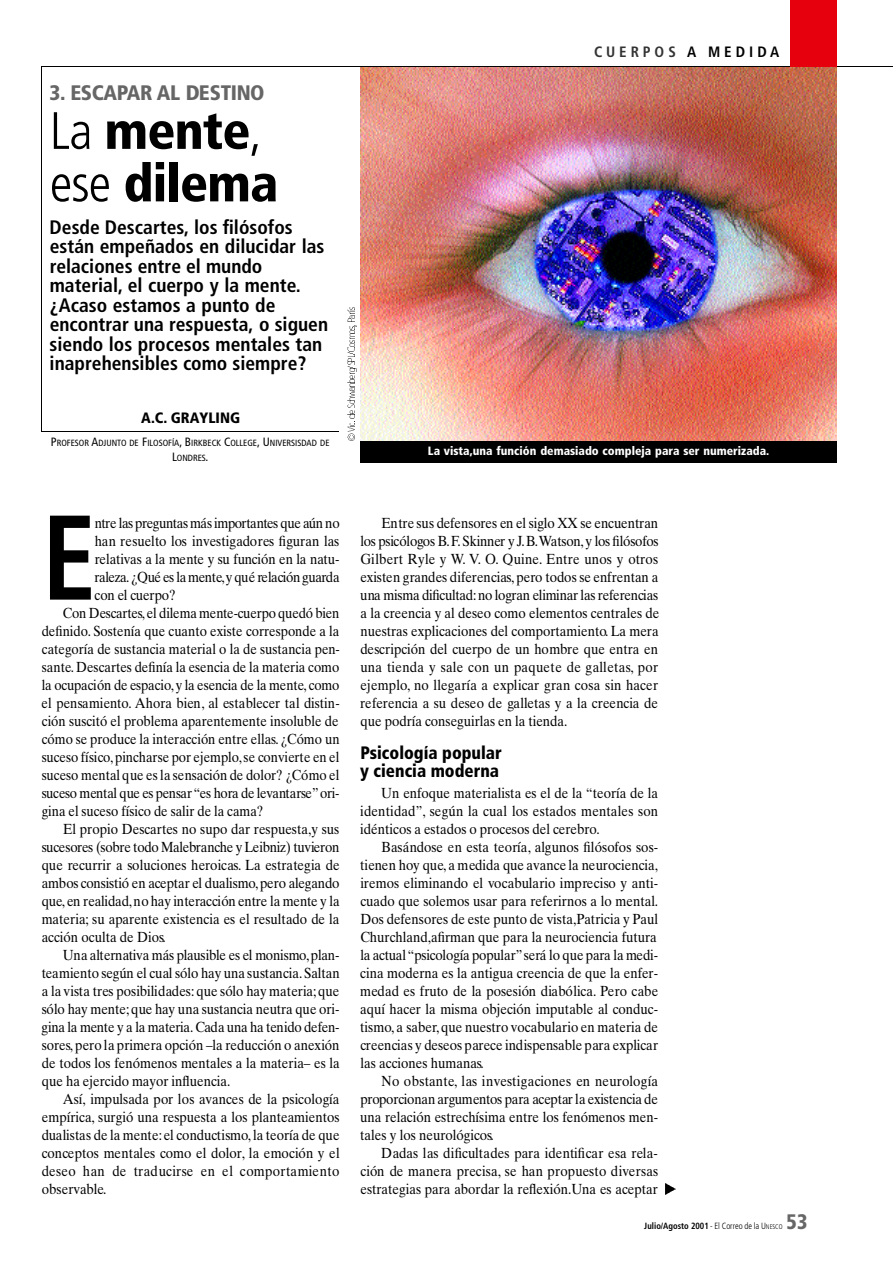
<style>
.page{position:relative;width:893px;height:1263px;background:#fff}
.page>*{position:absolute;margin:0;border:0;box-sizing:border-box;transform-origin:0 0}
.t1{font:700 condensed 120.3px "Frutiger";color:#000;scale:.9 1}
.t2{font:900 condensed 52.5px/52.5px "Frutiger";color:#000}
.t3{font:900 condensed 21px "Frutiger";letter-spacing:-.02em;color:#666}
.t4{font:900 condensed 21px "Frutiger";letter-spacing:-.02em;color:#666;scale:.95 1}
.t5{font:700 condensed 19.5px/19.5px "Frutiger";color:#000}
.t6{font:900 condensed 18px/18px "Frutiger";color:#000;scale:.95 1}
.t7{font:700 condensed 15px "Frutiger";letter-spacing:.25em;color:#333}
.t8{font:900 condensed 15px "Frutiger";color:#000}
.t9{font:14.7px/18px "Times Ten";color:#000;text-align:justify;scale:.9 1}
.t10{font:14.7px "Times Ten";color:#000;scale:.89 1}
.t11{font:14.7px "Times Ten";letter-spacing:-.025em;color:#000;scale:.9 1}
.t12{font:14.7px "Times Ten";letter-spacing:-.02em;color:#000;scale:.89 1}
.t13{font:14.7px "Times Ten";letter-spacing:-.02em;color:#000;scale:.9 1}
.t14{font:14.7px "Times Ten";letter-spacing:-.03em;color:#000;scale:.9 1}
.t15{font:14.7px "Times Ten";letter-spacing:.025em;color:#000;scale:.9 1}
.t16{font:900 condensed 12px "Frutiger";color:#fff}
.t17{font:condensed 9px/15px "Frutiger";color:#000;text-align:center}
.t18{font:700 condensed 9px "Frutiger";color:#000;scale:.95 1}
.s1{font-weight:300}
.s2{font-size:12px}
.s3{color:#000}
.s4{font-weight:300;font-size:6.75px}
</style>
<div class="page">
<hr style="left:41px;top:67px;width:1px;height:364px;background:#000">
<hr style="left:41px;top:431px;width:298px;height:1px;background:#000">
<img style="left:665px;top:1184px;width:10px;height:11px">
<img style="left:360px;top:67px;width:476px;height:374px">
<div style="left:360px;top:441px;width:476px;height:21px;background:#000"></div>
<hr style="left:42px;top:66px;width:850px;height:1px;background:#000">
<div style="left:789px;top:0;width:47px;height:67px;background:#e6000e"></div>
<svg style="left:347px;top:307px;width:9px;height:134px"></svg>
<h3 class="t3" style="left:50px;top:84px;width:216px">3 . E S C A PAR AL DESTINO</h3>
<h2 class="t2" style="left:50px;top:109px;width:230px"><span class="s1">La</span> m e n t e<span class="s1">, ese</span> d i l e m a</h2>
<p class="t5" style="left:50px;top:219px;width:280px">Desde Descartes, los filósofos están empeñados en dilucidar las relaciones entre el mundo material, el cuerpo y la mente. ¿Acaso estamos a punto de encontrar una respuesta, o siguen siendo los procesos mentales tan inaprehensibles como siempre?</p>
<p class="t8" style="left:141px;top:411px;width:100px">A.C. GRAYLING</p>
<p class="t17" style="left:51px;top:436px;width:280px"><span class="s2">P</span>ROFESOR <span class="s2">A</span>DJUNTO DE <span class="s2">F</span>ILOSOFÍA<span class="s2">, B</span>IRKBECK <span class="s2">C</span>OLLEGE<span class="s2">, U</span>NIVERSISDAD DE<br><span class="s2">L</span>ONDRES<span class="s2">.</span></p>
<p class="t7" style="left:594px;top:46px;width:187px">CUERPOS <span class="s3">A MEDIDA</span></p>
<p class="t16" style="left:428px;top:446px;width:343px">La vista,una función demasiado compleja para ser numerizada.</p>
<h1 class="t1" style="left:42px;top:509px;width:62px">E</h1>
<p class="t14" style="left:95px;top:517px;width:274px">ntre las preguntas más importantes que aún no</p>
<p class="t9" style="left:95px;top:533px;width:273px">han resuelto los investigadores figuran las</p>
<p class="t9" style="left:95px;top:551px;width:273px">relativas a la mente y su función en la natu-</p>
<p class="t11" style="left:95px;top:571px;width:274px">r a l e z a .¿Qué es la mente,y qué relación guarda</p>
<p class="t11" style="left:95px;top:589px;width:92px">con el cuerpo?</p>
<p class="t10" style="left:63px;top:607px;width:312px">Con Descartes,el dilema mente-cuerpo quedó bien</p>
<p class="t10" style="left:42px;top:625px;width:336px">definido. Sostenía que cuanto existe corresponde a la</p>
<p class="t10" style="left:42px;top:643px;width:336px">categoría de sustancia material o la de sustancia pen-</p>
<p class="t10" style="left:42px;top:661px;width:336px">sante. Descartes definía la esencia de la materia como</p>
<p class="t12" style="left:42px;top:679px;width:336px">la ocupación de espacio,y la esencia de la mente, c o m o</p>
<p class="t10" style="left:42px;top:697px;width:336px">el pensamiento. Ahora bien, al establecer tal distin-</p>
<p class="t10" style="left:42px;top:715px;width:335px">ción suscitó el problema aparentemente insoluble de</p>
<p class="t10" style="left:42px;top:733px;width:336px">cómo se produce la interacción entre ellas. ¿Cómo un</p>
<p class="t10" style="left:42px;top:751px;width:336px">suceso físico,pincharse por ejemplo,se convierte en el</p>
<p class="t10" style="left:42px;top:769px;width:336px">suceso mental que es la sensación de dolor? ¿Cómo el</p>
<p class="t12" style="left:42px;top:787px;width:336px">suceso mental que es pensar “es hora de levantarse”o r i-</p>
<p class="t10" style="left:42px;top:805px;width:250px">gina el suceso físico de salir de la cama?</p>
<p class="t9" style="left:63px;top:821px;width:308px">El propio Descartes no supo dar respuesta,y sus</p>
<p class="t11" style="left:42px;top:841px;width:332px">sucesores (sobre todo Malebranche y Leibniz) tuvieron</p>
<p class="t9" style="left:42px;top:857px;width:332px">que recurrir a soluciones heroicas. La estrategia de</p>
<p class="t9" style="left:42px;top:875px;width:332px">ambos consistió en aceptar el dualismo, pero alegando</p>
<p class="t9" style="left:42px;top:893px;width:332px">q u e, en realidad,no hay interacción entre la mente y la</p>
<p class="t9" style="left:42px;top:911px;width:332px">materia; su aparente existencia es el resultado de la</p>
<p class="t9" style="left:42px;top:929px;width:139px">acción oculta de Dios.</p>
<p class="t13" style="left:63px;top:949px;width:309px">Una alternativa más plausible es el monismo,p l a n-</p>
<p class="t9" style="left:42px;top:965px;width:332px">teamiento según el cual sólo hay una sustancia. S a l t a n</p>
<p class="t9" style="left:42px;top:983px;width:332px">a la vista tres posibilidades: que sólo hay materia;q u e</p>
<p class="t9" style="left:42px;top:1001px;width:332px">sólo hay mente;que hay una sustancia neutra que ori-</p>
<p class="t11" style="left:42px;top:1021px;width:332px">gina la mente y a la materia. Cada una ha tenido defen-</p>
<p class="t9" style="left:42px;top:1037px;width:332px">s o r e s, pero la primera opción –la reducción o anexión</p>
<p class="t9" style="left:42px;top:1055px;width:332px">de todos los fenómenos mentales a la materia– es la</p>
<p class="t9" style="left:42px;top:1073px;width:211px">que ha ejercido mayor influencia.</p>
<p class="t9" style="left:63px;top:1091px;width:309px">A s í , impulsada por los avances de la psicología</p>
<p class="t9" style="left:42px;top:1109px;width:332px">empírica, surgió una respuesta a los planteamientos</p>
<p class="t9" style="left:42px;top:1127px;width:332px">dualistas de la mente: el conductismo, la teoría de que</p>
<p class="t9" style="left:42px;top:1145px;width:333px">conceptos mentales como el dolor, la emoción y el</p>
<p class="t15" style="left:42px;top:1165px;width:332px">deseo han de traducirse en el comportamiento</p>
<p class="t9" style="left:42px;top:1181px;width:73px">observable.</p>
<p class="t9" style="left:360px;top:515px;width:334px;text-indent:21px">Entre sus defensores en el siglo XX se encuentran los psicólogos B.F.Skinner y J.B.Wa t s o n , y los fil ó s o f o s Gilbert Ryle y W. V. O. Q u i n e. Entre unos y otros existen grandes diferencias, pero todos se enfrentan a una misma dific u l t a d : no logran eliminar las referencias a la creencia y al deseo como elementos centrales de nuestras explicaciones del comportamiento. La mera descripción del cuerpo de un hombre que entra en una tienda y sale con un paquete de galletas, p o r e j e m p l o, no llegaría a explicar gran cosa sin hacer referencia a su deseo de galletas y a la creencia de que podría conseguirlas en la tienda.</p>
<p class="t6" style="left:360px;top:745px;width:150px">Psicología popular y ciencia moderna</p>
<p class="t9" style="left:360px;top:785px;width:332px;text-indent:21px">Un enfoque materialista es el de la “teoría de la i d e n t i d a d ” , según la cual los estados mentales son idénticos a estados o procesos del cerebro.</p>
<p class="t9" style="left:360px;top:839px;width:333px;text-indent:21px">Basándose en esta teoría, algunos filósofos sos&shy;tienen hoy que, a medida que avance la neurociencia, iremos eliminando el vocabulario impreciso y anti&shy;cuado que solemos usar para referirnos a lo mental.<br>Dos defensores de este punto de vista,Patricia y Paul Churchland,afirman que para la neurociencia futura la actual “psicología popular”será lo que para la medi&shy;cina moderna es la antigua creencia de que la enfer&shy;medad es fruto de la posesión diabólica. Pero cabe aquí hacer la misma objeción imputable al conduc&shy;tismo, a saber, que nuestro vocabulario en materia de creencias y deseos parece indispensable para explicar las acciones humanas.</p>
<p class="t9" style="left:360px;top:1073px;width:332px;text-indent:21px">No obstante, las investigaciones en neurología proporcionan argumentos para aceptar la existencia de una relación estrechísima entre los fenómenos men&shy;tales y los neurológicos.</p>
<p class="t9" style="left:360px;top:1145px;width:332px;text-indent:21px">Dadas las dificultades para identificar esa rela&shy;ción de manera precisa, se han propuesto diversas estrategias para abordar la reflexión.Una es aceptar</p>
<p class="t18" style="left:644px;top:1222px;width:147px">Julio/Agosto 2001 <span class="s1">- El Correo de la U</span><span class="s4">NESCO</span></p>
<h3 class="t4" style="left:786px;top:1214px;width:23px">53</h3>
</div>
